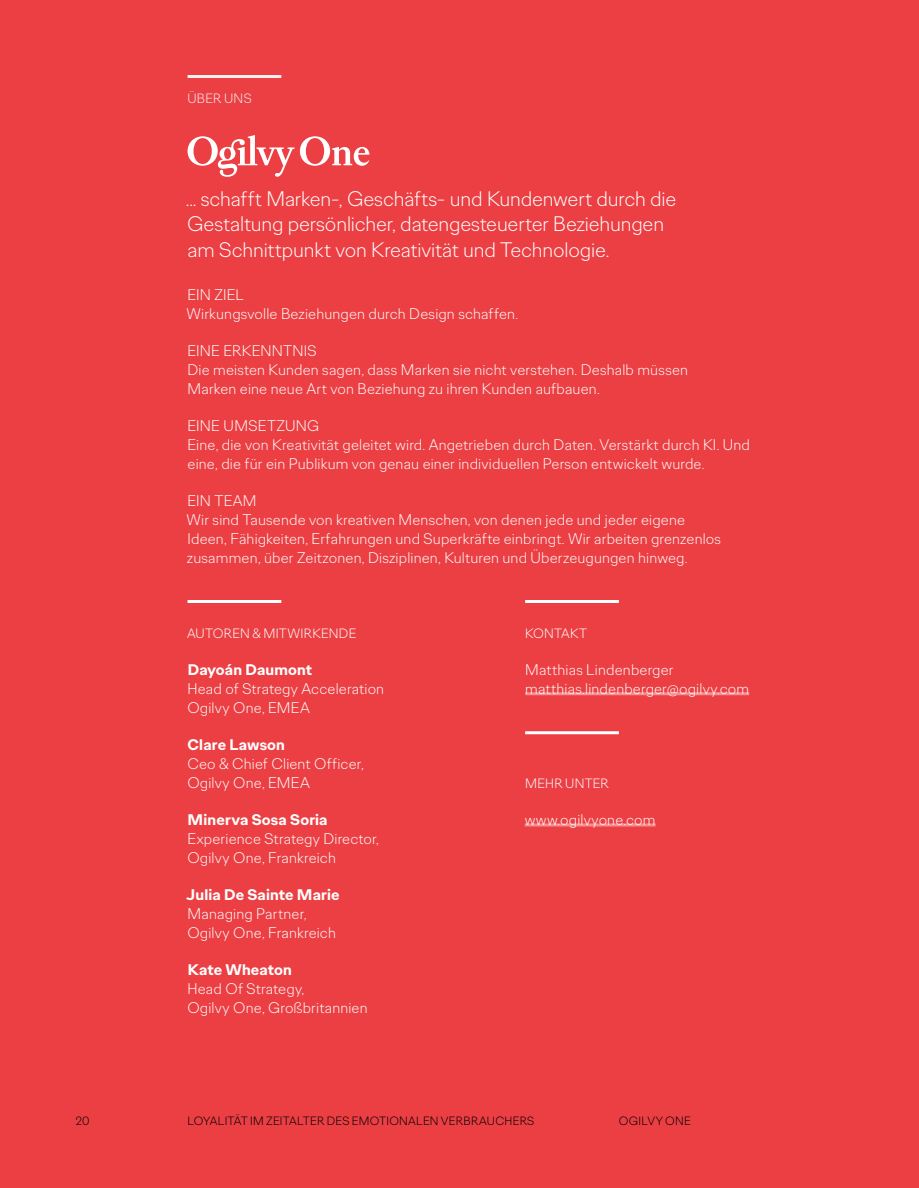
<style>
.page{position:relative;width:919px;height:1188px;background:#eb3f43}
.page>*{position:absolute;margin:0;border:0;box-sizing:border-box;transform-origin:0 0}
.Text__lead_In{font:300 21px/25.2px "Ogilvy Sans";letter-spacing:-.01em;color:#fff}
.Text{font:300 15.3px/18.8px "Ogilvy Sans";letter-spacing:.01em;color:#fff}
.Text-2{font:700 15.3px "Ogilvy Sans";letter-spacing:.01em;color:#fff}
.Text__9{font:300 13.5px "Ogilvy Sans";letter-spacing:.02em;color:#fff}
.Text__9-2{font:300 13.5px "Ogilvy Sans";letter-spacing:.03em;color:#f1f0f0}
.t1{font:300 12px "Ogilvy Sans";letter-spacing:.02em;color:#000}
</style>
<div class="page">
<hr style="left:525px;top:692px;width:224px;height:3px;background:#f58e8f">
<hr style="left:525px;top:824px;width:130px;height:2px;background:#f58e8f">
<hr style="left:188px;top:75px;width:93px;height:3px;background:#f1f0f0">
<hr style="left:188px;top:600px;width:93px;height:3px;background:#fff">
<hr style="left:525px;top:600px;width:94px;height:3px;background:#fff">
<hr style="left:525px;top:731px;width:94px;height:3px;background:#fff">
<svg style="left:188px;top:135px;width:181px;height:42px"></svg>
<p class="Text__9-2" style="left:187px;top:90px;width:66px">ÜBER UNS</p>
<p class="Text__lead_In" style="left:186px;top:186px;width:492px">... schafft Marken-, Geschäfts- und Kundenwert durch die<br>Gestaltung persönlicher, datengesteuerter Beziehungen am Schnittpunkt von Kreativität und Technologie.</p>
<p class="Text" style="left:187px;top:285px;width:333px">EIN ZIEL<br>Wirkungsvolle Beziehungen durch Design schaffen.</p>
<p class="Text" style="left:187px;top:341px;width:502px">EINE ERKENNTNIS<br>Die meisten Kunden sagen, dass Marken sie nicht verstehen. Deshalb müssen<br>Marken eine neue Art von Beziehung zu ihren Kunden aufbauen.</p>
<p class="Text" style="left:187px;top:416px;width:564px">EINE UMSETZUNG<br>Eine, die von Kreativität geleitet wird. Angetrieben durch Daten. Verstärkt durch KI. Und eine, die für ein Publikum von genau einer individuellen Person entwickelt wurde.</p>
<p class="Text" style="left:187px;top:491px;width:536px">EIN TEAM<br>Wir sind Tausende von kreativen Menschen, von denen jede und jeder eigene Ideen, Fähigkeiten, Erfahrungen und Superkräfte einbringt. Wir arbeiten grenzenlos zusammen, über Zeitzonen, Disziplinen, Kulturen und Überzeugungen hinweg.</p>
<p class="Text__9" style="left:187px;top:624px;width:171px">AUTOREN &amp; MITWIRKENDE</p>
<p class="Text-2" style="left:188px;top:660px;width:126px">Dayoán Daumont</p>
<p class="Text" style="left:187px;top:679px;width:198px">Head of Strategy Acceleration<br>Ogilvy One, EMEA</p>
<p class="Text-2" style="left:188px;top:735px;width:99px">Clare Lawson</p>
<p class="Text" style="left:187px;top:754px;width:178px">Ceo &amp; Chief Client Officer,<br>Ogilvy One, EMEA</p>
<p class="Text-2" style="left:188px;top:810px;width:141px">Minerva Sosa Soria</p>
<p class="Text" style="left:187px;top:829px;width:193px">Experience Strategy Director,<br>Ogilvy One, Frankreich</p>
<p class="Text-2" style="left:186px;top:885px;width:155px">Julia De Sainte Marie</p>
<p class="Text" style="left:187px;top:904px;width:150px">Managing Partner,<br>Ogilvy One, Frankreich</p>
<p class="Text-2" style="left:188px;top:960px;width:105px">Kate Wheaton</p>
<p class="Text" style="left:187px;top:979px;width:182px">Head Of Strategy,<br>Ogilvy One, Großbritannien</p>
<p class="Text__9" style="left:525px;top:624px;width:63px">KONTAKT</p>
<p class="Text" style="left:525px;top:660px;width:150px">Matthias Lindenberger</p>
<p class="Text" style="left:525px;top:679px;width:225px">matthias.lindenberger@ogilvy.com</p>
<p class="Text__9" style="left:525px;top:774px;width:85px">MEHR UNTER</p>
<p class="Text" style="left:525px;top:810px;width:132px">www.ogilvyone.com</p>
<p class="t1" style="left:76px;top:1113px;width:15px">20</p>
<p class="t1" style="left:188px;top:1113px;width:348px">LOYALITÄT IM ZEITALTER DES EMOTIONALEN VERBRAUCHERS</p>
<p class="t1" style="left:619px;top:1113px;width:74px">OGILVY ONE</p>
</div>
